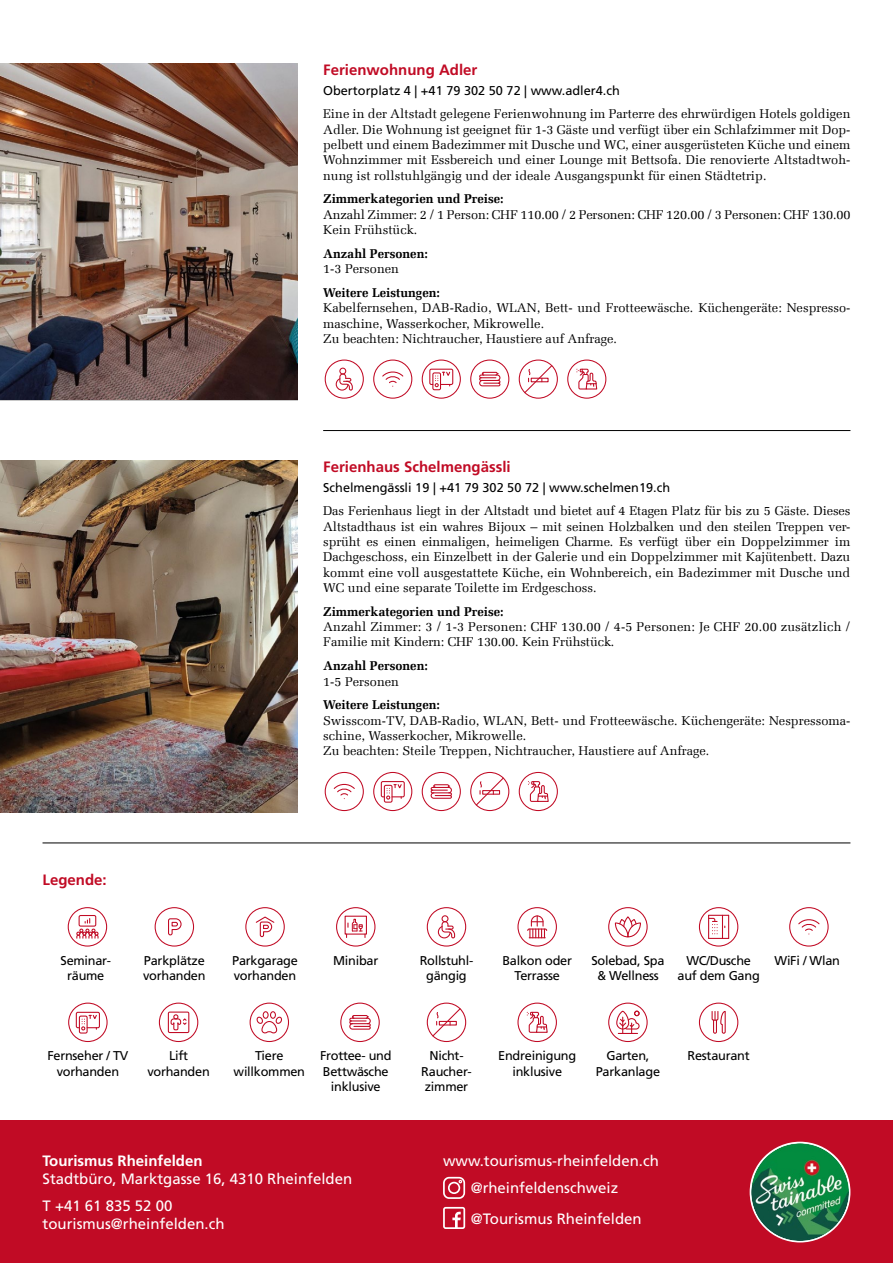
<style>
.page{position:relative;width:893px;height:1263px;background:#fff}
.page>*{position:absolute;margin:0;border:0;box-sizing:border-box;transform-origin:0 0}
.t1{font:15px/26.5px "Frutiger LT Std";color:#fff}
.t2{font:700 15px "Frutiger LT Std";color:#c10b25}
.t3{font:700 15px "Frutiger LT Std";color:#fff}
.t4{font:12.75px/15.3px "Melior LT";color:#000}
.t5{font:12.75px/15.3px "Frutiger LT Std";letter-spacing:-.02em;color:#000;text-align:center}
.t6{font:700 12.75px "Melior LT";color:#000}
.t7{font:12.75px "Frutiger LT Std";color:#000}
</style>
<div class="page">
<div style="left:0;top:1121px;width:893px;height:142px;background:#c10b25"></div>
<svg style="left:443px;top:1177px;width:22px;height:22px"></svg>
<svg style="left:443px;top:1207px;width:22px;height:22px"></svg>
<svg style="left:68px;top:907px;width:39px;height:39px"></svg>
<svg style="left:789px;top:907px;width:40px;height:39px"></svg>
<svg style="left:427px;top:907px;width:39px;height:39px"></svg>
<svg style="left:340px;top:1002px;width:40px;height:40px"></svg>
<svg style="left:155px;top:907px;width:39px;height:39px"></svg>
<svg style="left:68px;top:1002px;width:40px;height:40px"></svg>
<svg style="left:517px;top:907px;width:40px;height:39px"></svg>
<svg style="left:427px;top:1002px;width:39px;height:40px"></svg>
<svg style="left:517px;top:1002px;width:40px;height:40px"></svg>
<svg style="left:245px;top:907px;width:40px;height:39px"></svg>
<svg style="left:159px;top:1002px;width:39px;height:40px"></svg>
<div style="left:168px;top:1011px;width:21px;height:22px;border:1px solid #c10b25"></div>
<svg style="left:608px;top:907px;width:40px;height:39px"></svg>
<svg style="left:608px;top:1002px;width:40px;height:40px"></svg>
<svg style="left:336px;top:907px;width:39px;height:39px"></svg>
<svg style="left:250px;top:1002px;width:39px;height:40px"></svg>
<svg style="left:699px;top:907px;width:39px;height:39px"></svg>
<svg style="left:699px;top:1002px;width:39px;height:40px"></svg>
<img style="left:0;top:461px;width:298px;height:352px">
<svg style="left:422px;top:772px;width:39px;height:39px"></svg>
<svg style="left:373px;top:772px;width:39px;height:39px"></svg>
<svg style="left:325px;top:772px;width:39px;height:39px"></svg>
<svg style="left:470px;top:772px;width:39px;height:39px"></svg>
<svg style="left:519px;top:772px;width:39px;height:39px"></svg>
<hr style="left:43px;top:842px;width:807px;height:1px;background:#000">
<img style="left:0;top:64px;width:298px;height:336px">
<svg style="left:325px;top:359px;width:39px;height:40px"></svg>
<svg style="left:470px;top:359px;width:39px;height:40px"></svg>
<svg style="left:422px;top:359px;width:39px;height:40px"></svg>
<svg style="left:373px;top:359px;width:39px;height:40px"></svg>
<svg style="left:519px;top:359px;width:39px;height:40px"></svg>
<svg style="left:567px;top:359px;width:39px;height:40px"></svg>
<hr style="left:323px;top:430px;width:527px;height:1px;background:#000">
<img style="left:751px;top:1143px;width:98px;height:98px;border-radius:49px">
<div style="left:750px;top:1142px;width:100px;height:100px;border:2px solid #fff;border-radius:50%"></div>
<p class="t2" style="left:323px;top:61px;width:156px">Ferienwohnung Adler</p>
<p class="t7" style="left:323px;top:83px;width:298px">Obertorplatz 4 | +41 79 302 50 72 | www.adler4.ch</p>
<p class="t4" style="left:323px;top:106px;width:529px;text-align:justify">Eine in der Altstadt gelegene Ferienwohnung im Parterre des ehrwürdigen Hotels goldigen Adler. Die Wohnung ist geeignet für 1-3 Gäste und verfügt über ein Schlafzimmer mit Dop&shy;pelbett und einem Badezimmer mit Dusche und WC, einer ausgerüsteten Küche und einem Wohnzimmer mit Essbereich und einer Lounge mit Bettsofa. Die renovierte Altstadtwoh&shy;nung ist rollstuhlgängig und der ideale Ausgangspunkt für einen Städtetrip.</p>
<p class="t6" style="left:323px;top:191px;width:182px">Zimmerkategorien und Preise:</p>
<p class="t4" style="left:323px;top:207px;width:529px">Anzahl Zimmer: 2 / 1 Person: CHF 110.00 / 2 Personen: CHF 120.00 / 3 Personen: CHF 130.00<br>Kein Frühstück.</p>
<p class="t6" style="left:323px;top:246px;width:106px">Anzahl Personen:</p>
<p class="t4" style="left:323px;top:261px;width:77px">1-3 Personen</p>
<p class="t6" style="left:323px;top:285px;width:118px">Weitere Leistungen:</p>
<p class="t4" style="left:323px;top:300px;width:529px">Kabelfernsehen, DAB-Radio, WLAN, Bett- und Frotteewäsche. Küchengeräte: Nespresso&shy;maschine, Wasserkocher, Mikrowelle.<br>Zu beachten: Nichtraucher, Haustiere auf Anfrage.</p>
<p class="t2" style="left:43px;top:870px;width:66px">Legende:</p>
<p class="t2" style="left:323px;top:458px;width:189px">Ferienhaus Schelmengässli</p>
<p class="t7" style="left:323px;top:480px;width:349px">Schelmengässli 19 | +41 79 302 50 72 | www.schelmen19.ch</p>
<p class="t4" style="left:323px;top:503px;width:529px;text-align:justify">Das Ferienhaus liegt in der Altstadt und bietet auf 4 Etagen Platz für bis zu 5 Gäste. Dieses Altstadthaus ist ein wahres Bijoux – mit seinen Holzbalken und den steilen Treppen ver&shy;sprüht es einen einmaligen, heimeligen Charme. Es verfügt über ein Doppelzimmer im Dachgeschoss, ein Einzelbett in der Galerie und ein Doppelzimmer mit Kajütenbett. Dazu kommt eine voll ausgestattete Küche, ein Wohnbereich, ein Badezimmer mit Dusche und WC und eine separate Toilette im Erdgeschoss.</p>
<p class="t6" style="left:323px;top:604px;width:182px">Zimmerkategorien und Preise:</p>
<p class="t4" style="left:323px;top:619px;width:529px">Anzahl Zimmer: 3 / 1-3 Personen: CHF 130.00 / 4-5 Personen: Je CHF 20.00 zusätzlich /<br>Familie mit Kindern: CHF 130.00. Kein Frühstück.</p>
<p class="t6" style="left:323px;top:658px;width:106px">Anzahl Personen:</p>
<p class="t4" style="left:323px;top:673px;width:77px">1-5 Personen</p>
<p class="t6" style="left:323px;top:697px;width:118px">Weitere Leistungen:</p>
<p class="t4" style="left:323px;top:713px;width:529px">Swisscom-TV, DAB-Radio, WLAN, Bett- und Frotteewäsche. Küchengeräte: Nespressoma&shy;schine, Wasserkocher, Mikrowelle.<br>Zu beachten: Steile Treppen, Nichtraucher, Haustiere auf Anfrage.</p>
<p class="t5" style="left:61px;top:953px;width:52px">Seminar&shy;räume</p>
<p class="t5" style="left:420px;top:953px;width:55px">Rollstuhl-</p>
<p class="t5" style="left:774px;top:953px;width:67px">WiFi / Wlan</p>
<p class="t5" style="left:143px;top:953px;width:64px;text-align:left">Parkplätze vorhanden</p>
<p class="t5" style="left:232px;top:953px;width:67px;text-align:left">Parkgarage vorhanden</p>
<p class="t5" style="left:333px;top:953px;width:47px">Minibar</p>
<p class="t5" style="left:502px;top:953px;width:71px">Balkon oder<br>Terrasse</p>
<p class="t5" style="left:591px;top:953px;width:75px">Solebad, Spa &amp; Wellness</p>
<p class="t5" style="left:678px;top:953px;width:84px">WC/Dusche auf dem Gang</p>
<p class="t5" style="left:426px;top:968px;width:42px">gängig</p>
<p class="t5" style="left:47px;top:1048px;width:83px">Fernseher / TV vorhanden</p>
<p class="t5" style="left:147px;top:1048px;width:64px">Lift vorhanden</p>
<p class="t5" style="left:234px;top:1048px;width:73px">Tiere willkommen</p>
<p class="t5" style="left:320px;top:1048px;width:73px">Frottee- und<br>Bettwäsche inklusive</p>
<p class="t5" style="left:421px;top:1048px;width:52px">Nicht-<br>Raucher&shy;zimmer</p>
<p class="t5" style="left:498px;top:1048px;width:79px">Endreinigung inklusive</p>
<p class="t5" style="left:596px;top:1048px;width:66px">Garten,<br>Parkanlage</p>
<p class="t5" style="left:688px;top:1048px;width:64px">Restaurant</p>
<p class="t3" style="left:43px;top:1152px;width:162px">Tourismus Rheinfelden</p>
<p class="t1" style="left:43px;top:1166px;width:311px">Stadtbüro, Marktgasse 16, 4310 Rheinfelden<br>T +41 61 835 52 00</p>
<p class="t1" style="left:43px;top:1210px;width:184px">tourismus@rheinfelden.ch</p>
<p class="t1" style="left:443px;top:1148px;width:217px">www.tourismus-rheinfelden.ch</p>
<p class="t1" style="left:471px;top:1175px;width:149px">@rheinfeldenschweiz</p>
<p class="t1" style="left:471px;top:1205px;width:172px">@Tourismus Rheinfelden</p>
</div>
